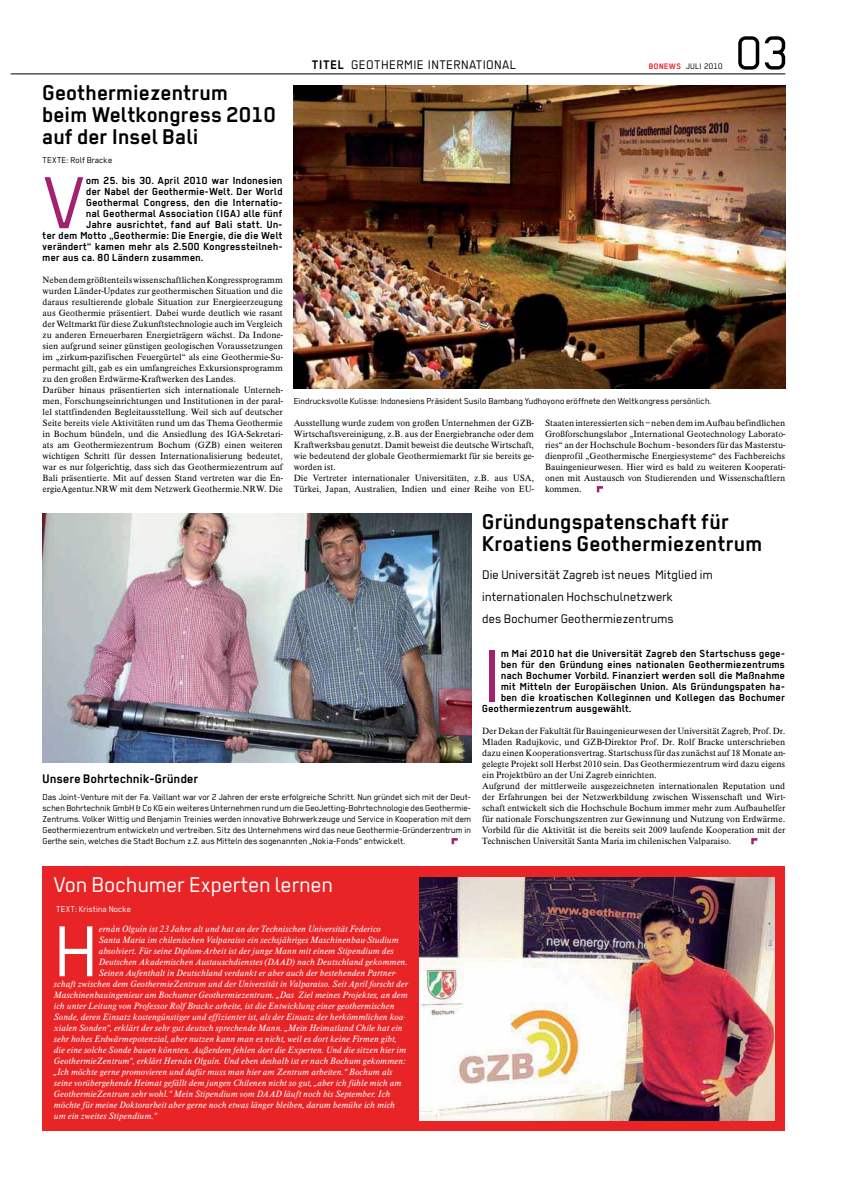
<style>
.page{position:relative;width:842px;height:1191px;background:#fff}
.page>*{position:absolute;margin:0;border:0;box-sizing:border-box;transform-origin:0 0}
.t1{font:82.9px "BO Regular";color:#a2226e}
.t2{font:80.9px "BO Regular";color:#fff}
.t3{font:53px "BO Regular";color:#000}
.t4{font:700 24px/22px "BO Regular";color:#000}
.t5{font:24px "BO Regular";color:#fff}
.t6{font:14px/22px "BO Regular";color:#000}
.t7{font:14px "BO Regular";letter-spacing:.03em;color:#000}
.t8{font:700 14px "BO Regular";color:#000}
.t9{font:700 11.5px "BO Regular";letter-spacing:.01em;color:#000}
.t10{font:9.7px/11px "BO Regular";color:#000;text-align:justify}
.t11{font:italic 9.5px "BO Antiqua";letter-spacing:.005em;color:#fff}
.t12{font:9.5px "BO Regular";color:#fff}
.t13{font:9.5px "BO Regular";color:#000}
.t14{font:9.4px/11px "BO Antiqua";letter-spacing:-.005em;color:#000}
.t15{font:9px "BO Regular";letter-spacing:.03em;color:#000}
.s1{font-weight:700}
.s2{font-weight:700;color:#e92426}
</style>
<div class="page">
<div style="left:43px;top:866px;width:742px;height:264px;background:#e92426"></div>
<hr style="left:11px;top:74px;width:774px;height:1px;background:#000">
<img style="left:419px;top:877px;width:355px;height:244px">
<img style="left:294px;top:85px;width:492px;height:303px">
<svg style="left:597px;top:486px;width:6px;height:6px"></svg>
<img style="left:43px;top:514px;width:428px;height:249px">
<svg style="left:452px;top:838px;width:6px;height:6px"></svg>
<svg style="left:751px;top:838px;width:6px;height:6px"></svg>
<h3 class="t4" style="left:43px;top:81px;width:235px">Geothermiezentrum beim Weltkongress 2010 auf der Insel Bali</h3>
<h1 class="t1" style="left:43px;top:174px;width:44px">V</h1>
<p class="t9" style="left:86px;top:174px;width:198px">om 25. bis 30. April 2010 war Indonesien</p>
<p class="t13" style="left:43px;top:156px;width:71px">TEXTE: Rolf Bracke</p>
<p class="t9" style="left:86px;top:185px;width:198px">der Nabel der Geothermie-Welt. Der World</p>
<p class="t9" style="left:86px;top:196px;width:198px">Geothermal Congress, den die Internatio-</p>
<p class="t9" style="left:86px;top:207px;width:198px">nal Geothermal Association (IGA) alle fünf</p>
<p class="t9" style="left:86px;top:218px;width:198px">Jahre ausrichtet, fand auf Bali statt. Un-</p>
<p class="t9" style="left:43px;top:229px;width:242px">ter dem Motto „Geothermie: Die Energie, die die Welt</p>
<p class="t9" style="left:43px;top:240px;width:242px">verändert“ kamen mehr als 2.500 Kongressteilneh-</p>
<p class="t9" style="left:43px;top:251px;width:162px">mer aus ca. 80 Ländern zusammen.</p>
<p class="t14" style="left:43px;top:275px;width:242px">Neben dem größtenteils wissenschaftlichen Kongressprogramm wurden Länder-Updates zur geothermischen Situation und die daraus resultierende globale Situation zur Energieerzeugung aus Geothermie präsentiert. Dabei wurde deutlich wie rasant der Weltmarkt für diese Zukunftstechnologie auch im Vergleich zu anderen Erneuerbaren Energieträgern wächst. Da Indone&shy;sien aufgrund seiner günstigen geologischen Voraussetzungen im „zirkum-pazifischen Feuergürtel“ als eine Geothermie-Su&shy;permacht gilt, gab es ein umfangreiches Exkursionsprogramm zu den großen Erdwärme-Kraftwerken des Landes.<br>Darüber hinaus präsentierten sich internationale Unterneh&shy;men, Forschungseinrichtungen und Institutionen in der paral&shy;lel stattfindenden Begleitausstellung. Weil sich auf deutscher Seite bereits viele Aktivitäten rund um das Thema Geothermie in Bochum bündeln, und die Ansiedlung des IGA-Sekretari&shy;ats am Geothermiezentrum Bochum (GZB) einen weiteren wichtigen Schritt für dessen Internationalisierung bedeutet, war es nur folgerichtig, dass sich das Geothermiezentrum auf Bali präsentierte. Mit auf dessen Stand vertreten war die En&shy;ergieAgentur.NRW mit dem Netzwerk Geothermie.NRW. Die</p>
<h3 class="t7" style="left:312px;top:60px;width:206px"><span class="s1">TITEL</span> GEOTHERMIE INTERNATIONAL</h3>
<p class="t15" style="left:649px;top:63px;width:75px"><span class="s2">BONEWS</span> JULI 2010</p>
<h3 class="t3" style="left:736px;top:35px;width:54px">03</h3>
<p class="t10" style="left:294px;top:396px;width:419px">Eindrucksvolle Kulisse: Indonesiens Präsident Susilo Bambang Yudhoyono eröffnete den Weltkongress persönlich.</p>
<p class="t14" style="left:294px;top:418px;width:242px">Ausstellung wurde zudem von großen Unternehmen der GZB-Wirtschaftsvereinigung, z.B. aus der Energiebranche oder dem Kraftwerksbau genutzt. Damit beweist die deutsche Wirtschaft, wie bedeutend der globale Geothermiemarkt für sie bereits ge&shy;worden ist.<br>Die Vertreter internationaler Universitäten, z.B. aus USA, Türkei, Japan, Australien, Indien und einer Reihe von EU-</p>
<p class="t14" style="left:545px;top:418px;width:242px;text-align:justify">Staaten interessierten sich – neben dem im Aufbau befindlichen Großforschungslabor „International Geotechnology Laborato&shy;ries“ an der Hochschule Bochum - besonders für das Masterstu&shy;dienprofil „Geothermische Energiesysteme“ des Fachbereichs Bauingenieurwesen. Hier wird es bald zu weiteren Kooperati&shy;onen mit Austausch von Studierenden und Wissenschaftlern kommen.</p>
<h3 class="t4" style="left:482px;top:510px;width:282px">Gründungspatenschaft für<br>Kroatiens Geothermiezentrum</h3>
<h3 class="t6" style="left:482px;top:565px;width:232px">Die Universität Zagreb ist neues Mitglied im internationalen Hochschulnetzwerk<br>des Bochumer Geothermiezentrums</h3>
<h3 class="t8" style="left:43px;top:770px;width:157px">Unsere Bohrtechnik-Gründer</h3>
<p class="t10" style="left:43px;top:792px;width:430px">Das Joint-Venture mit der Fa. Vaillant war vor 2 Jahren der erste erfolgreiche Schritt. Nun gründet sich mit der Deut&shy;schen Bohrtechnik GmbH &amp; Co KG ein weiteres Unternehmen rund um die GeoJetting-Bohrtechnologie des Geothermie-Zentrums. Volker Wittig und Benjamin Treinies werden innovative Bohrwerkzeuge und Service in Kooperation mit dem Geothermiezentrum entwickeln und vertreiben. Sitz des Unternehmens wird das neue Geothermie-Gründerzentrum in Gerthe sein, welches die Stadt Bochum z.Z. aus Mitteln des sogenannten „Nokia-Fonds“ entwickelt.</p>
<h1 class="t1" style="left:482px;top:647px;width:19px">I</h1>
<p class="t9" style="left:501px;top:647px;width:286px">m Mai 2010 hat die Universität Zagreb den Startschuss gege-</p>
<p class="t9" style="left:501px;top:658px;width:286px">ben für den Gründung eines nationalen Geothermiezentrums</p>
<p class="t9" style="left:501px;top:669px;width:286px">nach Bochumer Vorbild. Finanziert werden soll die Maßnahme</p>
<p class="t9" style="left:501px;top:680px;width:286px">mit Mitteln der Europäischen Union. Als Gründungspaten ha-</p>
<p class="t9" style="left:501px;top:691px;width:286px">ben die kroatischen Kolleginnen und Kollegen das Bochumer</p>
<p class="t9" style="left:482px;top:702px;width:151px">Geothermiezentrum ausgewählt.</p>
<p class="t14" style="left:482px;top:726px;width:305px">Der Dekan der Fakultät für Bauingenieurwesen der Universität Zagreb, Prof. Dr.<br>Mladen Radujkovic, und GZB-Direktor Prof. Dr. Rolf Bracke unterschrieben dazu einen Kooperationsvertrag. Startschuss für das zunächst auf 18 Monate an&shy;gelegte Projekt soll Herbst 2010 sein. Das Geothermiezentrum wird dazu eigens ein Projektbüro an der Uni Zagreb einrichten.<br>Aufgrund der mittlerweile ausgezeichneten internationalen Reputation und der Erfahrungen bei der Netzwerkbildung zwischen Wissenschaft und Wirt&shy;schaft entwickelt sich die Hochschule Bochum immer mehr zum Aufbauhelfer für nationale Forschungszentren zur Gewinnung und Nutzung von Erdwärme.<br>Vorbild für die Aktivität ist die bereits seit 2009 laufende Kooperation mit der Technischen Universität Santa Maria im chilenischen Valparaiso.</p>
<h3 class="t5" style="left:53px;top:876px;width:282px">Von Bochumer Experten lernen</h3>
<p class="t12" style="left:56px;top:906px;width:77px">TEXT: Kristina Nocke</p>
<h2 class="t2" style="left:54px;top:923px;width:46px">H</h2>
<p class="t11" style="left:99px;top:925px;width:284px">ernán Olguín ist 23 Jahre alt und hat an der Technischen Universität Federico</p>
<p class="t11" style="left:99px;top:936px;width:302px">Santa Maria im chilenischen Valparaiso ein sechsjähriges Maschinenbau-Studium</p>
<p class="t11" style="left:99px;top:947px;width:297px">absolviert. Für seine Diplom-Arbeit ist der junge Mann mit einem Stipendium des</p>
<p class="t11" style="left:99px;top:958px;width:311px">Deutschen Akademischen Austauschdienstes (DAAD) nach Deutschland gekommen.</p>
<p class="t11" style="left:99px;top:969px;width:300px">Seinen Aufenthalt in Deutschland verdankt er aber auch der bestehenden Partner-</p>
<p class="t11" style="left:54px;top:980px;width:356px">schaft zwischen dem GeothermieZentrum und der Universität in Valparaiso. Seit April forscht der</p>
<p class="t11" style="left:54px;top:991px;width:356px">Maschinenbauingenieur am Bochumer Geothermiezentrum. „Das Ziel meines Projektes, an dem</p>
<p class="t11" style="left:54px;top:1002px;width:342px">ich unter Leitung von Professor Rolf Bracke arbeite, ist die Entwicklung einer geothermischen</p>
<p class="t11" style="left:54px;top:1013px;width:353px">Sonde, deren Einsatz kostengünstiger und effizienter ist, als der Einsatz der herkömmlichen koa-</p>
<p class="t11" style="left:54px;top:1024px;width:350px">xialen Sonden“, erklärt der sehr gut deutsch sprechende Mann. „Mein Heimatland Chile hat ein</p>
<p class="t11" style="left:54px;top:1035px;width:344px">sehr hohes Erdwärmepotenzial, aber nutzen kann man es nicht, weil es dort keine Firmen gibt,</p>
<p class="t11" style="left:54px;top:1046px;width:354px">die eine solche Sonde bauen könnten. Außerdem fehlen dort die Experten. Und die sitzen hier im</p>
<p class="t11" style="left:54px;top:1057px;width:354px">GeothermieZentrum“, erklärt Hernán Olguín. Und eben deshalb ist er nach Bochum gekommen:</p>
<p class="t11" style="left:54px;top:1068px;width:340px">„Ich möchte gerne promovieren und dafür muss man hier am Zentrum arbeiten.“ Bochum als</p>
<p class="t11" style="left:54px;top:1079px;width:349px">seine vorübergehende Heimat gefällt dem jungen Chilenen nicht so gut, „aber ich fühle mich am</p>
<p class="t11" style="left:54px;top:1090px;width:338px">GeothermieZentrum sehr wohl.“ Mein Stipendium vom DAAD läuft noch bis September. Ich</p>
<p class="t11" style="left:54px;top:1101px;width:343px">möchte für meine Doktorarbeit aber gerne noch etwas länger bleiben, darum bemühe ich mich</p>
<p class="t11" style="left:54px;top:1112px;width:105px">um ein zweites Stipendium.“</p>
</div>
